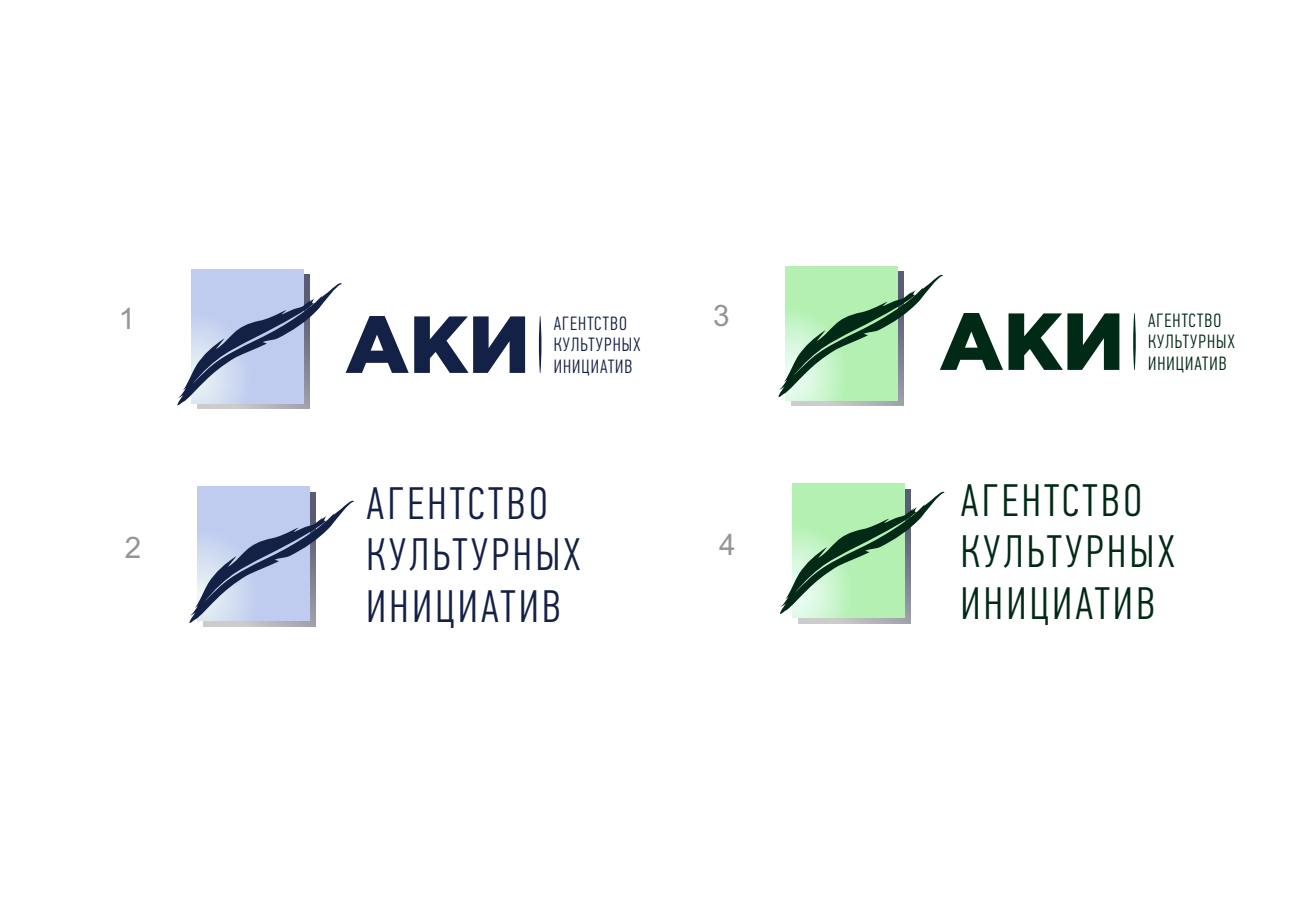
<style>
.page{position:relative;width:1289px;height:919px;background:#fff}
.page>*{position:absolute;margin:0;border:0;box-sizing:border-box;transform-origin:0 0}
.t1{font:900 80.7px "Gotham Pro";color:#142146}
.t2{font:900 80.7px "Gotham Pro";color:#002a16}
.t3{font:300 45.6px/51.6px "PF Din Text Comp Pro";letter-spacing:.08em;color:#142146}
.t4{font:300 45.6px/51.6px "PF Din Text Comp Pro";letter-spacing:.08em;color:#002a16}
.t5{font:29.7px "Arial";color:#949595}
.t6{font:300 19.2px/21.8px "PF Din Text Comp Pro";letter-spacing:.055em;color:#142146}
.t7{font:300 19.2px/21.8px "PF Din Text Comp Pro";letter-spacing:.055em;color:#002a16}
</style>
<div class="page">
<svg style="left:204px;top:492px;width:112px;height:134px"></svg>
<svg style="left:538px;top:316px;width:4px;height:57px"></svg>
<div style="left:198px;top:487px;width:112px;height:133px;background:#bfccef"></div>
<svg style="left:197px;top:274px;width:112px;height:134px"></svg>
<div style="left:191px;top:269px;width:113px;height:134px;background:#bfccef"></div>
<svg style="left:798px;top:614px;width:112px;height:9px"></svg>
<svg style="left:1133px;top:313px;width:3px;height:57px"></svg>
<svg style="left:792px;top:484px;width:112px;height:133px"></svg>
<div style="left:791px;top:271px;width:112px;height:134px;background:linear-gradient(to right,#d7d6d5,#a4a4ae)"></div>
<svg style="left:785px;top:266px;width:113px;height:134px"></svg>
<svg style="left:189px;top:497px;width:165px;height:126px"></svg>
<svg style="left:177px;top:279px;width:165px;height:126px"></svg>
<svg style="left:778px;top:271px;width:164px;height:126px"></svg>
<svg style="left:780px;top:488px;width:164px;height:126px"></svg>
<p class="t5" style="left:119px;top:307px;width:18px">1</p>
<p class="t5" style="left:125px;top:536px;width:18px">2</p>
<h1 class="t1" style="left:345px;top:314px;width:186px">АКИ</h1>
<p class="t5" style="left:713px;top:304px;width:18px">3</p>
<p class="t6" style="left:553px;top:314px;width:88px">АГЕНТСТВО<br>КУЛЬТУРНЫХ<br>ИНИЦИАТИВ</p>
<h1 class="t2" style="left:939px;top:311px;width:186px">АКИ</h1>
<p class="t7" style="left:1147px;top:311px;width:88px">АГЕНТСТВО<br>КУЛЬТУРНЫХ<br>ИНИЦИАТИВ</p>
<p class="t3" style="left:366px;top:481px;width:215px">АГЕНТСТВО<br>КУЛЬТУРНЫХ<br>ИНИЦИАТИВ</p>
<p class="t5" style="left:719px;top:533px;width:18px">4</p>
<p class="t4" style="left:960px;top:478px;width:215px">АГЕНТСТВО<br>КУЛЬТУРНЫХ<br>ИНИЦИАТИВ</p>
</div>
